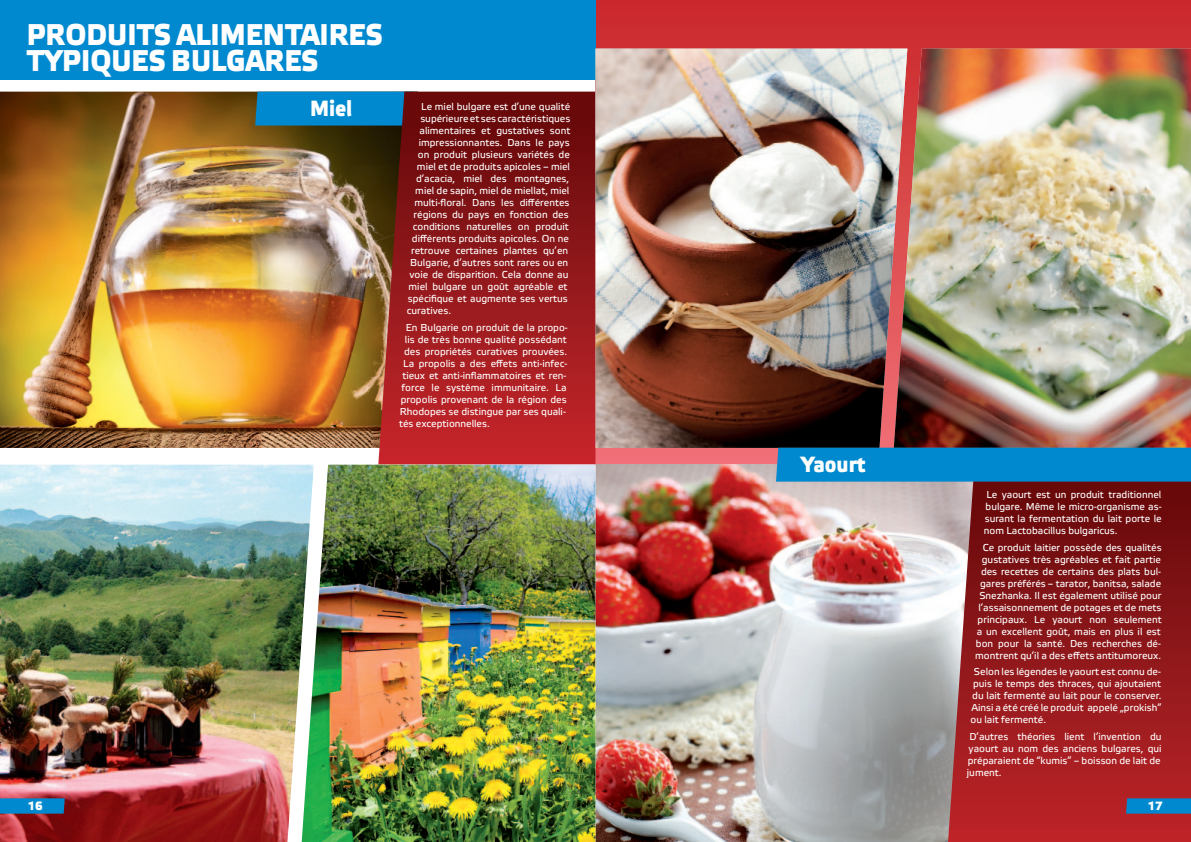
<style>
.page{position:relative;width:1191px;height:842px;background:#fff}
.page>*{position:absolute;margin:0;border:0;box-sizing:border-box;transform-origin:0 0}
.t1{font:500 30px/26px "Etelka";color:#fff;scale:.9 1}
.t2{font:500 22px "Etelka";color:#fff;scale:.9 1}
.t3{font:500 12px "Etelka";color:#fff}
.t4{font:10px/12px "Etelka Text";color:#fff;text-align:justify}
</style>
<div class="page">
<svg style="left:595px;top:0;width:596px;height:465px;background:#cd3439"></svg>
<img style="left:622px;top:465px;width:326px;height:377px">
<div style="left:0;top:0;width:595px;height:80px;background:#0089cf"></div>
<img style="left:0;top:92px;width:378px;height:356px">
<div style="left:255px;top:92px;width:123px;height:34px;background:#0089cf"></div>
<svg style="left:378px;top:92px;width:217px;height:373px;background:#901c1e"></svg>
<img style="left:0;top:465px;width:302px;height:377px">
<img style="left:302px;top:465px;width:320px;height:377px">
<svg style="left:948px;top:482px;width:243px;height:360px;background:#942124"></svg>
<svg style="left:567px;top:91px;width:28px;height:357px;background:#91171a"></svg>
<img style="left:595px;top:49px;width:298px;height:399px">
<img style="left:893px;top:49px;width:298px;height:399px">
<div style="left:776px;top:448px;width:415px;height:34px;background:#0089cf"></div>
<svg style="left:1126px;top:798px;width:65px;height:16px"></svg>
<svg style="left:0;top:798px;width:65px;height:16px"></svg>
<h1 class="t1" style="left:27px;top:21px;width:397px">PRODUITS ALIMENTAIRES<br>TYPIQUES BULGARES</h1>
<h2 class="t2" style="left:310px;top:94px;width:49px">Miel</h2>
<p class="t4" style="left:421px;top:101px;width:150px">Le miel bulgare est d’une qualité</p>
<p class="t4" style="left:420px;top:113px;width:151px">supérieure et ses caractéristiques</p>
<p class="t4" style="left:419px;top:125px;width:152px">alimentaires et gustatives sont</p>
<p class="t4" style="left:419px;top:137px;width:152px">impressionnantes. Dans le pays</p>
<p class="t4" style="left:418px;top:149px;width:153px">on produit plusieurs variétés de</p>
<p class="t4" style="left:417px;top:161px;width:155px">miel et de produits apicoles – miel</p>
<p class="t4" style="left:416px;top:173px;width:155px">d’acacia, miel des montagnes,</p>
<p class="t4" style="left:415px;top:185px;width:156px">miel de sapin, miel de miellat, miel</p>
<p class="t4" style="left:414px;top:197px;width:157px">multi-floral. Dans les différentes</p>
<p class="t4" style="left:413px;top:209px;width:157px">régions du pays en fonction des</p>
<p class="t4" style="left:413px;top:221px;width:157px">conditions naturelles on produit</p>
<p class="t4" style="left:412px;top:233px;width:158px">différents produits apicoles. On ne</p>
<p class="t4" style="left:411px;top:245px;width:158px">retrouve certaines plantes qu’en</p>
<p class="t4" style="left:410px;top:257px;width:159px">Bulgarie, d’autres sont rares ou en</p>
<p class="t4" style="left:409px;top:269px;width:161px">voie de disparition. Cela donne au</p>
<p class="t4" style="left:408px;top:281px;width:161px">miel bulgare un goût agréable et</p>
<p class="t4" style="left:408px;top:293px;width:161px">spécifique et augmente ses vertus</p>
<p class="t4" style="left:407px;top:305px;width:46px">curatives.</p>
<p class="t4" style="left:406px;top:321px;width:164px">En Bulgarie on produit de la propo-</p>
<p class="t4" style="left:405px;top:333px;width:164px">lis de très bonne qualité possédant</p>
<p class="t4" style="left:404px;top:345px;width:165px">des propriétés curatives prouvées.</p>
<p class="t4" style="left:403px;top:357px;width:165px">La propolis a des effets anti-infec-</p>
<p class="t4" style="left:402px;top:369px;width:166px">tieux et anti-inflammatoires et ren-</p>
<p class="t4" style="left:401px;top:381px;width:167px">force le système immunitaire. La</p>
<p class="t4" style="left:401px;top:393px;width:167px">propolis provenant de la région des</p>
<p class="t4" style="left:400px;top:405px;width:168px">Rhodopes se distingue par ses quali-</p>
<p class="t4" style="left:399px;top:417px;width:92px">tés exceptionnelles.</p>
<h2 class="t2" style="left:801px;top:450px;width:73px">Yaourt</h2>
<p class="t4" style="left:983px;top:489px;width:179px">Le yaourt est un produit traditionnel bulgare. Même le micro-organisme as&shy;surant la fermentation du lait porte le nom Lactobacillus bulgaricus.</p>
<p class="t4" style="left:975px;top:541px;width:188px;text-align:right">Ce produit laitier possède des qualités gustatives très agréables et fait partie des recettes de certains des plats bul&shy;gares préférés – tarator, banitsa, salade Snezhanka. Il est également utilisé pour l’assaisonnement de potages et de mets principaux. Le yaourt non seulement a un excellent goût, mais en plus il est bon pour la santé. Des recherches dé&shy;montrent qu’il a des effets antitumoreux.</p>
<p class="t4" style="left:970px;top:666px;width:192px;text-indent:3px">Selon les légendes le yaourt est connu de&shy;puis le temps des thraces, qui ajoutaient du lait fermenté au lait pour le conserver.<br>Ainsi a été créé le produit appelé „prokish” ou lait fermenté.</p>
<p class="t4" style="left:967px;top:730px;width:196px">D’autres théories lient l’invention du yaourt au nom des anciens bulgares, qui préparaient de “kumis” – boisson de lait de jument.</p>
<p class="t3" style="left:28px;top:798px;width:17px">16</p>
<p class="t3" style="left:1147px;top:798px;width:17px">17</p>
</div>
